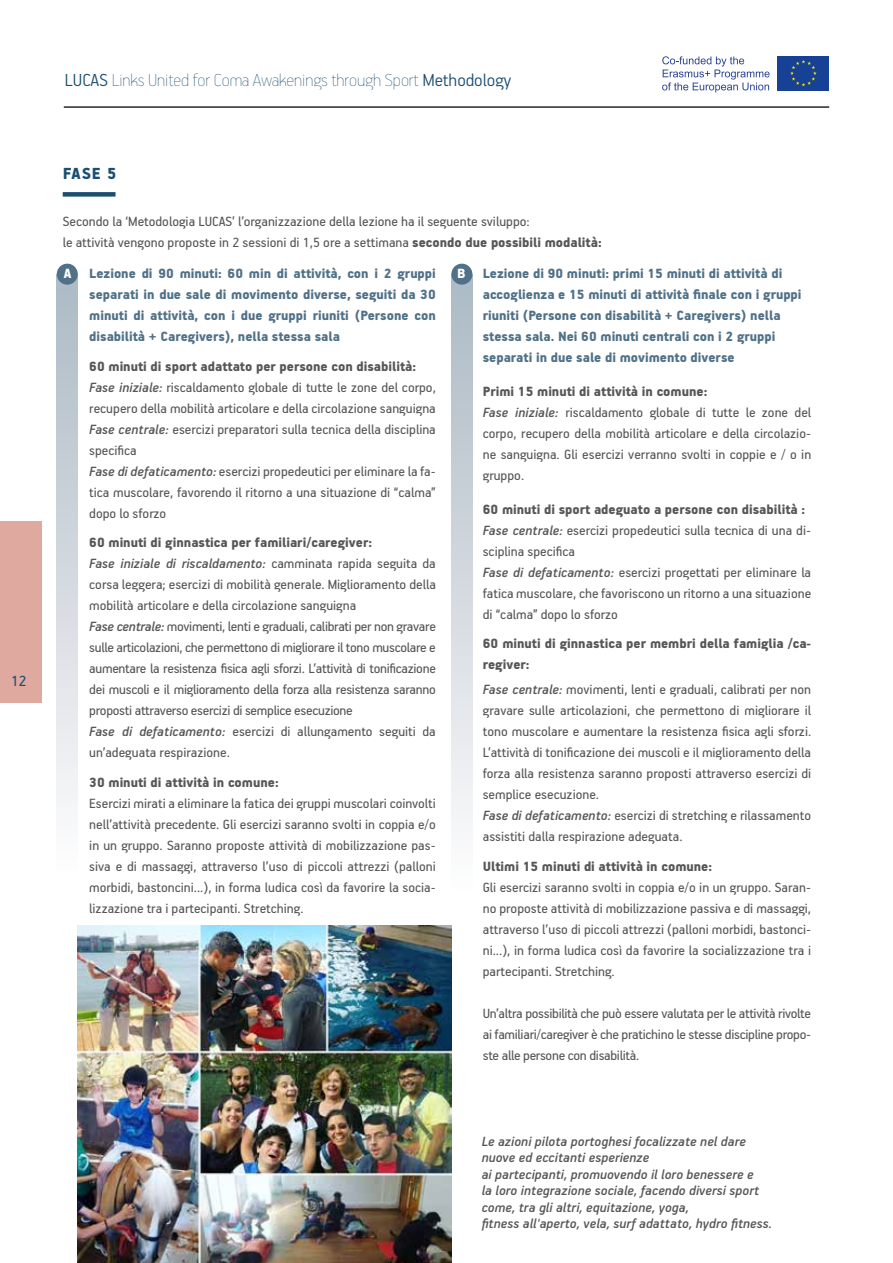
<style>
.page{position:relative;width:893px;height:1263px;background:#fff}
.page>*{position:absolute;margin:0;border:0;box-sizing:border-box;transform-origin:0 0}
.t1{font:100 19.5px "PF Handbook Pro";color:#1b4f71}
.t2{font:900 18px "PF Handbook Pro";color:#1b4f71}
.t3{font:16.5px "PF Handbook Pro";color:#1b4f71}
.t4{font:15px/21px "PF Handbook Pro";color:#575756}
.t5{font:15px/21px "PF Handbook Pro";letter-spacing:-.02em;color:#575756}
.t6{font:900 15px/21px "PF Handbook Pro";color:#507187}
.t7{font:italic 500 15px/16.5px "PF Handbook Pro";color:#575756}
.t8{font:900 15px/21px "PF Handbook Pro";color:#575756}
.s1{font-weight:300}
.s2{font-weight:900}
.s3{color:#fff}
.s4{font-weight:500;font-style:italic}
</style>
<div class="page">
<div style="left:778px;top:56px;width:51px;height:34px;background:#164194"></div>
<svg style="left:790px;top:60px;width:27px;height:26px"></svg>
<svg style="left:662px;top:56px;width:108px;height:36px"></svg>
<div style="left:451px;top:274px;width:21px;height:635px;background:linear-gradient(to bottom,#abb8c3,#fffeff)"></div>
<div style="left:451px;top:264px;width:21px;height:21px;background:#507187;border-radius:50%"></div>
<div style="left:57px;top:274px;width:21px;height:616px;background:linear-gradient(to bottom,#abb8c3,#fffeff)"></div>
<div style="left:57px;top:264px;width:21px;height:21px;background:#507187;border-radius:50%"></div>
<div style="left:63px;top:192px;width:53px;height:5px;background:#1b4f71"></div>
<img style="left:78px;top:925px;width:373px;height:338px">
<div style="left:0;top:521px;width:41px;height:181px;background:#dfa9a0"></div>
<hr style="left:64px;top:106px;width:765px;height:2px;background:#2a2522">
<p class="t3" style="left:11px;top:670px;width:17px">12</p>
<h1 class="t1" style="left:65px;top:68px;width:448px"><span class="s1">LUCAS</span> Links United for Coma Awakenings through Sport <span class="s1">Methodology</span></h1>
<p class="t2" style="left:63px;top:163px;width:55px">FASE 5</p>
<p class="t4" style="left:63px;top:210px;width:540px">Secondo la ‘Metodologia LUCAS’ l’organizzazione della lezione ha il seguente sviluppo:<br>le attività vengono proposte in 2 sessioni di 1,5 ore a settimana <span class="s2">secondo due possibili modalità:</span></p>
<p class="t6" style="left:89px;top:263px;width:348px;text-align:justify;text-indent:-26px"><span class="s3">A</span> Lezione di 90 minuti: 60 min di attività, con i 2 gruppi separati in due sale di movimento diverse, seguiti da 30 minuti di attività, con i due gruppi riuniti (Persone con disabilità + Caregivers), nella stessa sala</p>
<p class="t4" style="left:89px;top:355px;width:348px"><span class="s2">60 minuti di sport adattato per persone con disabilità:<br></span><span class="s4">Fase iniziale:</span> riscaldamento globale di tutte le zone del corpo, recupero della mobilità articolare e della circolazione sanguigna <span class="s4">Fase centrale:</span> esercizi preparatori sulla tecnica della disciplina specifica<br><span class="s4">Fase di defaticamento:</span> esercizi propedeutici per eliminare la fa&shy;tica muscolare, favorendo il ritorno a una situazione di “calma” dopo lo sforzo</p>
<p class="t5" style="left:89px;top:531px;width:348px"><span class="s2">60 minuti di ginnastica per familiari/caregiver:<br></span><span class="s4">Fase iniziale di riscaldamento:</span> camminata rapida seguita da corsa leggera; esercizi di mobilità generale. Miglioramento della mobilità articolare e della circolazione sanguigna<br><span class="s4">Fase centrale:</span> movimenti, lenti e graduali, calibrati per non gravare sulle articolazioni, che permettono di migliorare il tono muscolare e aumentare la resistenza fisica agli sforzi. L’attività di tonificazione dei muscoli e il miglioramento della forza alla resistenza saranno proposti attraverso esercizi di semplice esecuzione<br><span class="s4">Fase di defaticamento:</span> esercizi di allungamento seguiti da un’adeguata respirazione.</p>
<p class="t8" style="left:89px;top:771px;width:191px">30 minuti di attività in comune:</p>
<p class="t4" style="left:89px;top:792px;width:348px;text-align:justify">Esercizi mirati a eliminare la fatica dei gruppi muscolari coinvolti nell’attività precedente. Gli esercizi saranno svolti in coppia e/o in un gruppo. Saranno proposte attività di mobilizzazione pas&shy;siva e di massaggi, attraverso l’uso di piccoli attrezzi (palloni morbidi, bastoncini...), in forma ludica così da favorire la socia&shy;lizzazione tra i partecipanti. Stretching.</p>
<p class="t6" style="left:483px;top:263px;width:320px;text-indent:-26px"><span class="s3">B</span> Lezione di 90 minuti: primi 15 minuti di attività di accoglienza e 15 minuti di attività finale con i gruppi riuniti (Persone con disabilità + Caregivers) nella stessa sala. Nei 60 minuti centrali con i 2 gruppi separati in due sale di movimento diverse</p>
<p class="t4" style="left:483px;top:380px;width:330px"><span class="s2">Primi 15 minuti di attività in comune:<br></span><span class="s4">Fase iniziale:</span> riscaldamento globale di tutte le zone del corpo, recupero della mobilità articolare e della circolazio&shy;ne sanguigna. Gli esercizi verranno svolti in coppie e / o in gruppo.</p>
<p class="t4" style="left:483px;top:498px;width:330px"><span class="s2">60 minuti di sport adeguato a persone con disabilità :<br></span><span class="s4">Fase centrale:</span> esercizi propedeutici sulla tecnica di una di&shy;sciplina specifica<br><span class="s4">Fase di defaticamento:</span> esercizi progettati per eliminare la fatica muscolare, che favoriscono un ritorno a una situazione di “calma” dopo lo sforzo</p>
<p class="t8" style="left:483px;top:633px;width:330px">60 minuti di ginnastica per membri della famiglia /ca&shy;regiver:</p>
<p class="t4" style="left:483px;top:679px;width:330px"><span class="s4">Fase centrale:</span> movimenti, lenti e graduali, calibrati per non gravare sulle articolazioni, che permettono di migliorare il tono muscolare e aumentare la resistenza fisica agli sforzi.<br>L’attività di tonificazione dei muscoli e il miglioramento della forza alla resistenza saranno proposti attraverso esercizi di semplice esecuzione.<br><span class="s4">Fase di defaticamento:</span> esercizi di stretching e rilassamento assistiti dalla respirazione adeguata.</p>
<p class="t8" style="left:483px;top:855px;width:231px">Ultimi 15 minuti di attività in comune:</p>
<p class="t4" style="left:483px;top:876px;width:330px;text-align:justify">Gli esercizi saranno svolti in coppia e/o in un gruppo. Saran&shy;no proposte attività di mobilizzazione passiva e di massaggi, attraverso l’uso di piccoli attrezzi (palloni morbidi, bastonci&shy;ni...), in forma ludica così da favorire la socializzazione tra i partecipanti. Stretching.</p>
<p class="t4" style="left:483px;top:1002px;width:330px;text-align:justify">Un’altra possibilità che può essere valutata per le attività rivolte ai familiari/caregiver è che pratichino le stesse discipline propo&shy;ste alle persone con disabilità.</p>
<p class="t7" style="left:482px;top:1132px;width:292px">Le azioni pilota portoghesi focalizzate nel dare nuove ed eccitanti esperienze<br>ai partecipanti, promuovendo il loro benessere e<br>la loro integrazione sociale, facendo diversi sport come, tra gli altri, equitazione, yoga,<br>fitness all'aperto, vela, surf adattato, hydro fitness.</p>
</div>
